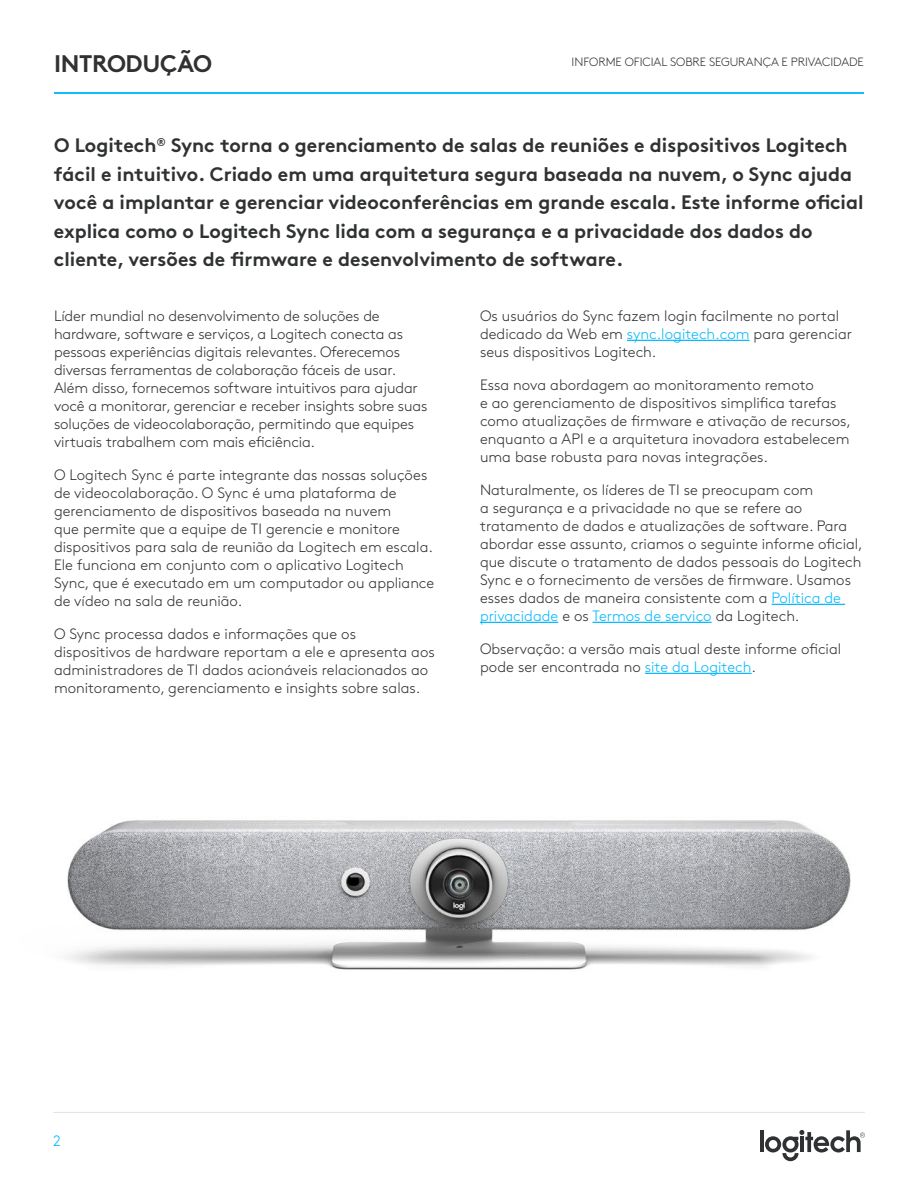
<style>
.page{position:relative;width:918px;height:1188px;background:#fff}
.page>*{position:absolute;margin:0;border:0;box-sizing:border-box;transform-origin:0 0}
.t1{font:700 24px "Brown Pro";letter-spacing:-.015em;color:#2f3132}
.t2{font:700 19.5px/28.5px "Brown Pro";color:#2f3132}
.t3{font:300 15px/18px "Brown Pro";color:#2f3132}
.t4{font:300 15px "Brown Pro";color:#00b8fc}
.t5{font:300 12px "Brown Pro";letter-spacing:-.005em;color:#2f3132}
.s1{color:#00b8fc}
</style>
<div class="page">
<hr style="left:760px;top:1130px;width:4px;height:22px;background:#2f3132">
<svg style="left:765px;top:1130px;width:100px;height:31px"></svg>
<hr style="left:800px;top:1137px;width:4px;height:15px;background:#2f3132">
<hr style="left:53px;top:1112px;width:812px;height:1px;background:#e1e2e3">
<hr style="left:627px;top:340px;width:123px;height:1px;background:#00b8fc">
<hr style="left:772px;top:604px;width:73px;height:1px;background:#00b8fc">
<hr style="left:480px;top:622px;width:78px;height:1px;background:#00b8fc">
<hr style="left:593px;top:622px;width:119px;height:1px;background:#00b8fc">
<hr style="left:645px;top:673px;width:107px;height:1px;background:#00b8fc">
<hr style="left:54px;top:92px;width:810px;height:2px;background:#00b8fc">
<img style="left:67px;top:820px;width:784px;height:150px">
<h1 class="t1" style="left:54px;top:44px;width:159px">INTRODUÇÃO</h1>
<p class="t5" style="left:572px;top:53px;width:294px">INFORME OFICIAL SOBRE SEGURANÇA E PRIVACIDADE</p>
<p class="t2" style="left:54px;top:129px;width:811px">O Logitech<sup>®</sup> Sync torna o gerenciamento de salas de reuniões e dispositivos Logitech fácil e intuitivo. Criado em uma arquitetura segura baseada na nuvem, o Sync ajuda você a implantar e gerenciar videoconferências em grande escala. Este informe oficial explica como o Logitech Sync lida com a segurança e a privacidade dos dados do cliente, versões de firmware e desenvolvimento de software.</p>
<p class="t3" style="left:54px;top:306px;width:375px">Líder mundial no desenvolvimento de soluções de hardware, software e serviços, a Logitech conecta as pessoas experiências digitais relevantes. Oferecemos diversas ferramentas de colaboração fáceis de usar.<br>Além disso, fornecemos software intuitivos para ajudar você a monitorar, gerenciar e receber insights sobre suas soluções de videocolaboração, permitindo que equipes virtuais trabalhem com mais eficiência.</p>
<p class="t3" style="left:54px;top:465px;width:382px">O Logitech Sync é parte integrante das nossas soluções de videocolaboração. O Sync é uma plataforma de gerenciamento de dispositivos baseada na nuvem<br>que permite que a equipe de TI gerencie e monitore dispositivos para sala de reunião da Logitech em escala.<br>Ele funciona em conjunto com o aplicativo Logitech Sync, que é executado em um computador ou appliance de vídeo na sala de reunião.</p>
<p class="t3" style="left:54px;top:624px;width:382px">O Sync processa dados e informações que os dispositivos de hardware reportam a ele e apresenta aos administradores de TI dados acionáveis relacionados ao monitoramento, gerenciamento e insights sobre salas.</p>
<p class="t3" style="left:480px;top:306px;width:374px">Os usuários do Sync fazem login facilmente no portal dedicado da Web em <span class="s1">sync.logitech.com</span> para gerenciar seus dispositivos Logitech.</p>
<p class="t3" style="left:480px;top:375px;width:373px">Essa nova abordagem ao monitoramento remoto<br>e ao gerenciamento de dispositivos simplifica tarefas como atualizações de firmware e ativação de recursos, enquanto a API e a arquitetura inovadora estabelecem uma base robusta para novas integrações.</p>
<p class="t3" style="left:480px;top:480px;width:384px">Naturalmente, os líderes de TI se preocupam com<br>a segurança e a privacidade no que se refere ao tratamento de dados e atualizações de software. Para abordar esse assunto, criamos o seguinte informe oficial, que discute o tratamento de dados pessoais do Logitech Sync e o fornecimento de versões de firmware. Usamos esses dados de maneira consistente com a <span class="s1">Política de privacidade</span> e os <span class="s1">Termos de serviço</span> da Logitech.</p>
<p class="t3" style="left:480px;top:639px;width:363px">Observação: a versão mais atual deste informe oficial pode ser encontrada no <span class="s1">site da Logitech</span>.</p>
<p class="t4" style="left:53px;top:1130px;width:9px">2</p>
</div>
